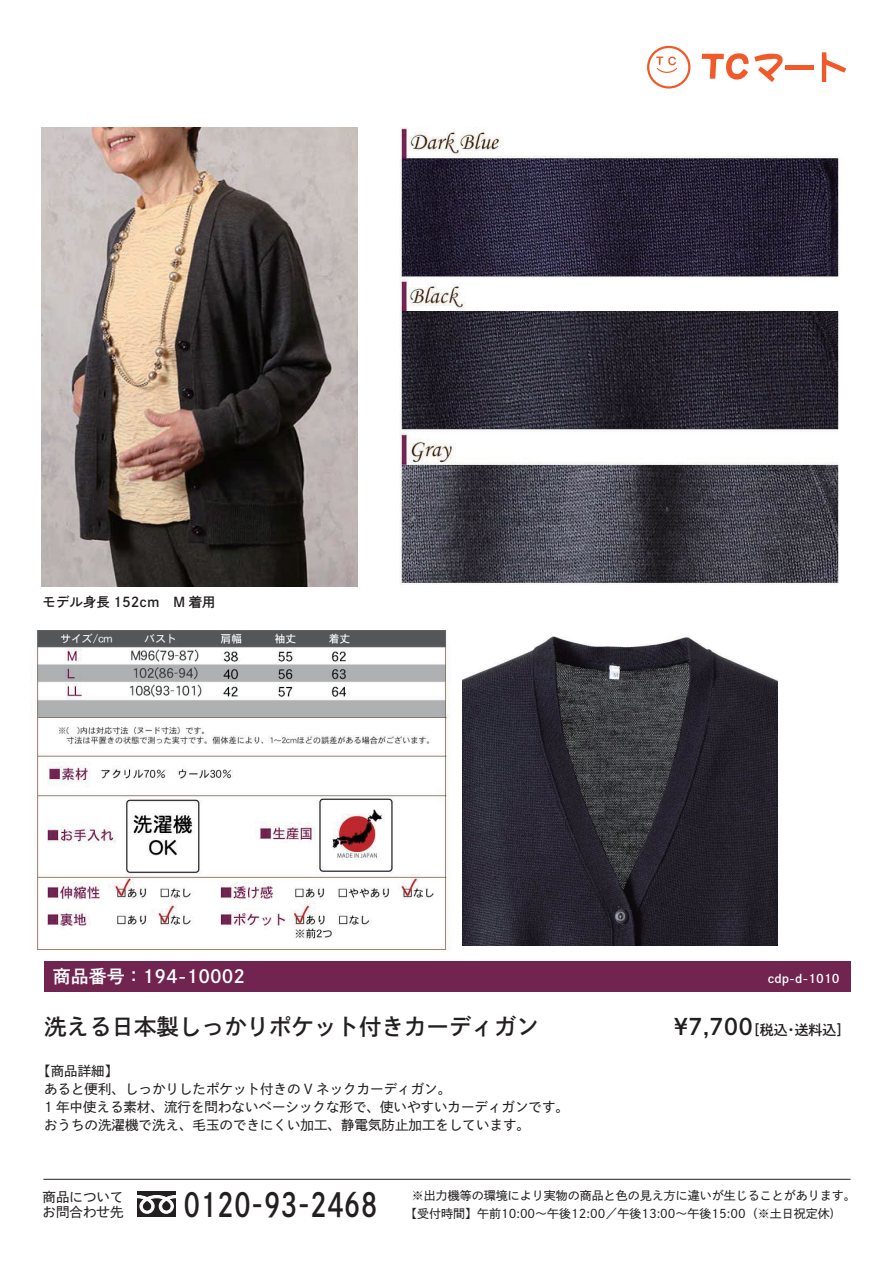
<style>
.page{position:relative;width:893px;height:1263px;background:#fff}
.page>*{position:absolute;margin:0;border:0;box-sizing:border-box;transform-origin:0 0}
.t1{font:32.55px "DNP Shuei Go Kin Std B";color:#231f20;scale:.8 1}
.t2{font:22.5px "DNP Shuei Go Kin Std B";color:#231f20}
.t3{font:18px "DNP Shuei Go Kin Std B";color:#fff}
.t4{font:13.95px "DNP Shuei Go Kin Std B";color:#231f20}
.t5{font:13.5px/18px "DNP Shuei Go Kin Std M";color:#231f20}
.t6{font:13.5px "DNP Shuei Go Kin Std B";color:#231f20}
.t7{font:12px "DNP Shuei Go Kin Std M";color:#231f20}
.t8{font:12px "DNP Shuei Go Kin Std B";color:#fff}
.s1{font-size:22.5px}
</style>
<div class="page">
<img style="left:399px;top:128px;width:444px;height:457px">
<img style="left:462px;top:636px;width:315px;height:309px">
<img style="left:35px;top:630px;width:415px;height:322px">
<img style="left:41px;top:128px;width:317px;height:458px">
<div style="left:44px;top:961px;width:806px;height:31px;background:#712450"></div>
<div style="left:137px;top:1191px;width:39px;height:26px;background:#231f20"></div>
<svg style="left:137px;top:1195px;width:39px;height:19px"></svg>
<hr style="left:43px;top:1179px;width:807px;height:1px;background:#231f20">
<svg style="left:822px;top:52px;width:24px;height:30px"></svg>
<svg style="left:702px;top:53px;width:81px;height:29px"></svg>
<div style="left:785px;top:65px;width:28px;height:5px;background:#f15929"></div>
<svg style="left:647px;top:46px;width:43px;height:43px"></svg>
<div style="left:649px;top:48px;width:39px;height:38px;background:#fff;border-radius:50%"></div>
<svg style="left:656px;top:56px;width:21px;height:17px"></svg>
<p class="t6" style="left:43px;top:592px;width:175px">モデル身長 152cm　M 着用</p>
<h3 class="t3" style="left:53px;top:964px;width:194px">商品番号：194-10002</h3>
<p class="t8" style="left:768px;top:970px;width:73px">cdp-d-1010</p>
<h2 class="t2" style="left:44px;top:1011px;width:497px">洗える日本製しっかりポケット付きカーディガン</h2>
<p class="t4" style="left:674px;top:1020px;width:178px"><span class="s1">¥7,700</span>［税込・送料込］</p>
<p class="t5" style="left:44px;top:1062px;width:526px;text-indent:-7px">【商品詳細】<br>あると便利、しっかりしたポケット付きの V ネックカーディガン。<br>1 年中使える素材、流行を問わないベーシックな形で、使いやすいカーディガンです。おうちの洗濯機で洗え、毛玉のできにくい加工、静電気防止加工をしています。</p>
<p class="t5" style="left:43px;top:1189px;width:82px;line-height:15px">商品についてお問合わせ先</p>
<h1 class="t1" style="left:184px;top:1182px;width:244px">0120-93-2468</h1>
<p class="t7" style="left:412px;top:1188px;width:445px">※出力機等の環境により実物の商品と色の見え方に違いが生じることがあります。</p>
<p class="t7" style="left:411px;top:1205px;width:436px">【受付時間】午前10:00～午後12:00／午後13:00～午後15:00（※土日祝定休)　</p>
</div>
